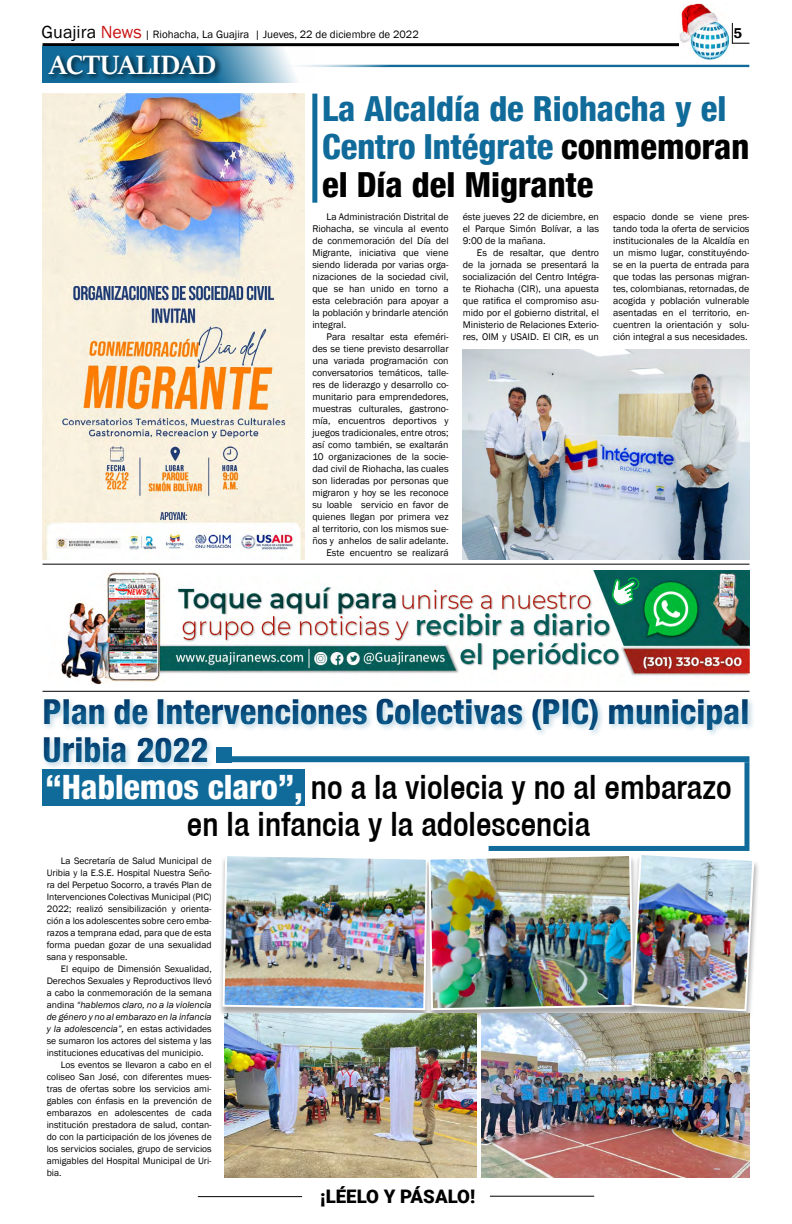
<style>
.page{position:relative;width:792px;height:1224px;background:#fff}
.page>*{position:absolute;margin:0;border:0;box-sizing:border-box;transform-origin:0 0}
.t1{font:800 condensed 34.6px/38.1px "Helvetica 87";color:#116b9a}
.t2{font:800 condensed 34.5px/38px "Helvetica 87";color:#116b9a}
.t3{font:500 condensed 33.5px/36.9px "Helvetica 67";color:#000;text-align:center}
.t4{font:30px "Sitka Text";color:#fff}
.t5{font:900 18.7px "Roboto";color:#000}
.t6{font:600 14.7px "Franklin Gothic";color:#000}
.t7{font:11px "Franklin Gothic";color:#000}
.t8{font:9.9px/12px "Franklin Gothic";color:#000;text-align:justify}
.t9{font:9.6px/12px "Franklin Gothic";color:#000;text-align:justify}
.t10{font:italic 9.6px "Franklin Gothic";color:#000}
.s1{font-size:18px}
.s2{font-size:18px;color:#c91311}
.s3{color:#000}
.s4{font-family:"Helvetica 87";font-weight:800;color:#fff}
.s5{font-style:normal}
.s6{font-style:italic}
</style>
<div class="page">
<hr style="left:198px;top:1196px;width:104px;height:1px;background:#000">
<hr style="left:490px;top:1196px;width:104px;height:1px;background:#000">
<hr style="left:43px;top:43px;width:657px;height:3px;background:#000">
<svg style="left:732px;top:23px;width:17px;height:21px"></svg>
<img style="left:679px;top:4px;width:50px;height:55px">
<svg style="left:43px;top:46px;width:274px;height:37px"></svg>
<div style="left:43px;top:770px;width:262px;height:36px;background:#116b9a"></div>
<div style="left:46px;top:52px;width:176px;height:30px;background:#000;opacity:.75"></div>
<hr style="left:278px;top:65px;width:471px;height:3px;background:#116b9a">
<hr style="left:43px;top:564px;width:706px;height:1px;background:#000">
<div style="left:312px;top:94px;width:5px;height:109px;background:#116b9a"></div>
<img style="left:61px;top:571px;width:688px;height:113px">
<svg style="left:612px;top:576px;width:28px;height:31px"></svg>
<div style="left:34px;top:691px;width:754px;height:81px;background:#116b9a;opacity:.75"></div>
<div style="left:218px;top:855px;width:215px;height:166px;background:#000;opacity:.35"></div>
<div style="left:627px;top:854px;width:133px;height:168px;background:#000;opacity:.35"></div>
<img style="left:481px;top:1014px;width:268px;height:164px">
<img style="left:225px;top:1014px;width:251px;height:164px">
<div style="left:216px;top:747px;width:15px;height:15px;background:#116b9a"></div>
<img style="left:222px;top:757px;width:533px;height:255px">
<img style="left:43px;top:94px;width:261px;height:466px">
<img style="left:463px;top:349px;width:286px;height:211px">
<p class="t7" style="left:42px;top:28px;width:379px"><span class="s1">Guajira</span> <span class="s2">News</span> | Riohacha, La Guajira | Jueves, 22 de diciembre de 2022</p>
<h3 class="t6" style="left:733px;top:24px;width:10px">5</h3>
<h3 class="t4" style="left:49px;top:43px;width:168px">ACTUALIDAD</h3>
<h1 class="t1" style="left:322px;top:89px;width:429px">La Alcaldía de Riohacha y el<br>Centro Intégrate <span class="s3">conmemoran el Día del Migrante</span></h1>
<p class="t8" style="left:312px;top:211px;width:138px;text-indent:14px">La Administración Distrital de Riohacha, se vincula al evento de conmemoración del Día del Migrante, iniciativa que viene siendo liderada por varias orga&shy;nizaciones de la sociedad civil, que se han unido en torno a esta celebración para apoyar a la población y brindarle atención integral.</p>
<p class="t8" style="left:312px;top:331px;width:138px;text-align:right">Para resaltar esta efeméri&shy;des se tiene previsto desarrollar una variada programación con conversatorios temáticos, talle&shy;res de liderazgo y desarrollo co&shy;munitario para emprendedores, muestras culturales, gastrono&shy;mía, encuentros deportivos y juegos tradicionales, entre otros; así como también, se exaltarán<br>10 organizaciones de la socie&shy;dad civil de Riohacha, las cuales son lideradas por personas que migraron y hoy se les reconoce su loable servicio en favor de quienes llegan por primera vez al territorio, con los mismos sue&shy;ños y anhelos de salir adelante.<br>Este encuentro se realizará</p>
<p class="t8" style="left:463px;top:211px;width:138px">éste jueves 22 de diciembre, en el Parque Simón Bolívar, a las 9:00 de la mañana.</p>
<p class="t8" style="left:463px;top:247px;width:138px;text-indent:14px">Es de resaltar, que dentro de la jornada se presentará la socialización del Centro Intégra&shy;te Riohacha (CIR), una apuesta que ratifica el compromiso asu&shy;mido por el gobierno distrital, el Ministerio de Relaciones Exterio&shy;res, OIM y USAID. El CIR, es un</p>
<p class="t8" style="left:613px;top:211px;width:138px">espacio donde se viene pres&shy;tando toda la oferta de servicios institucionales de la Alcaldía en un mismo lugar, constituyéndo&shy;se en la puerta de entrada para que todas las personas migran&shy;tes, colombianas, retornadas, de acogida y población vulnerable asentadas en el territorio, en&shy;cuentren la orientación y solu&shy;ción integral a sus necesidades.</p>
<h2 class="t2" style="left:43px;top:692px;width:709px">Plan de Intervenciones Colectivas (PIC) municipal<br>Uribia 2022</h2>
<h3 class="t3" style="left:46px;top:768px;width:688px"><span class="s4">“Hablemos claro”,</span> no a la violecia y no al embarazo en la infancia y la adolescencia</h3>
<p class="t9" style="left:47px;top:855px;width:166px;text-indent:14px">La Secretaría de Salud Municipal de Uribia y la E.S.E. Hospital Nuestra Seño&shy;ra del Perpetuo Socorro, a través Plan de Intervenciones Colectivas Municipal (PIC)<br>2022; realizó sensibilización y orienta&shy;ción a los adolescentes sobre cero emba&shy;razos a temprana edad, para que de esta forma puedan gozar de una sexualidad sana y responsable.</p>
<p class="t9" style="left:61px;top:963px;width:152px">El equipo de Dimensión Sexualidad,</p>
<p class="t9" style="left:47px;top:975px;width:166px">Derechos Sexuales y Reproductivos llevó</p>
<p class="t9" style="left:47px;top:987px;width:166px">a cabo la conmemoración de la semana</p>
<p class="t10" style="left:47px;top:999px;width:166px"><span class="s5">andina</span> “hablemos claro, no a la violencia</p>
<p class="t10" style="left:47px;top:1011px;width:166px">de género y no al embarazo en la infancia</p>
<p class="t9" style="left:47px;top:1023px;width:166px"><span class="s6">y la adolescencia”,</span> en estas actividades</p>
<p class="t9" style="left:47px;top:1035px;width:166px">se sumaron los actores del sistema y las</p>
<p class="t9" style="left:47px;top:1047px;width:158px">instituciones educativas del municipio.</p>
<p class="t9" style="left:61px;top:1059px;width:152px">Los eventos se llevaron a cabo en el</p>
<p class="t9" style="left:47px;top:1071px;width:166px">coliseo San José, con diferentes mues-</p>
<p class="t9" style="left:47px;top:1083px;width:166px">tras de ofertas sobre los servicios ami-</p>
<p class="t9" style="left:47px;top:1095px;width:166px">gables con énfasis en la prevención de</p>
<p class="t9" style="left:47px;top:1107px;width:166px">embarazos en adolescentes de cada</p>
<p class="t9" style="left:47px;top:1119px;width:166px">institución prestadora de salud, contan-</p>
<p class="t9" style="left:47px;top:1131px;width:166px">do con la participación de los jóvenes de</p>
<p class="t9" style="left:47px;top:1143px;width:166px">los servicios sociales, grupo de servicios</p>
<p class="t9" style="left:47px;top:1155px;width:166px">amigables del Hospital Municipal de Uri-</p>
<p class="t9" style="left:47px;top:1167px;width:16px">bia.</p>
<h3 class="t5" style="left:320px;top:1184px;width:157px">¡LÉELO Y PÁSALO!</h3>
</div>
